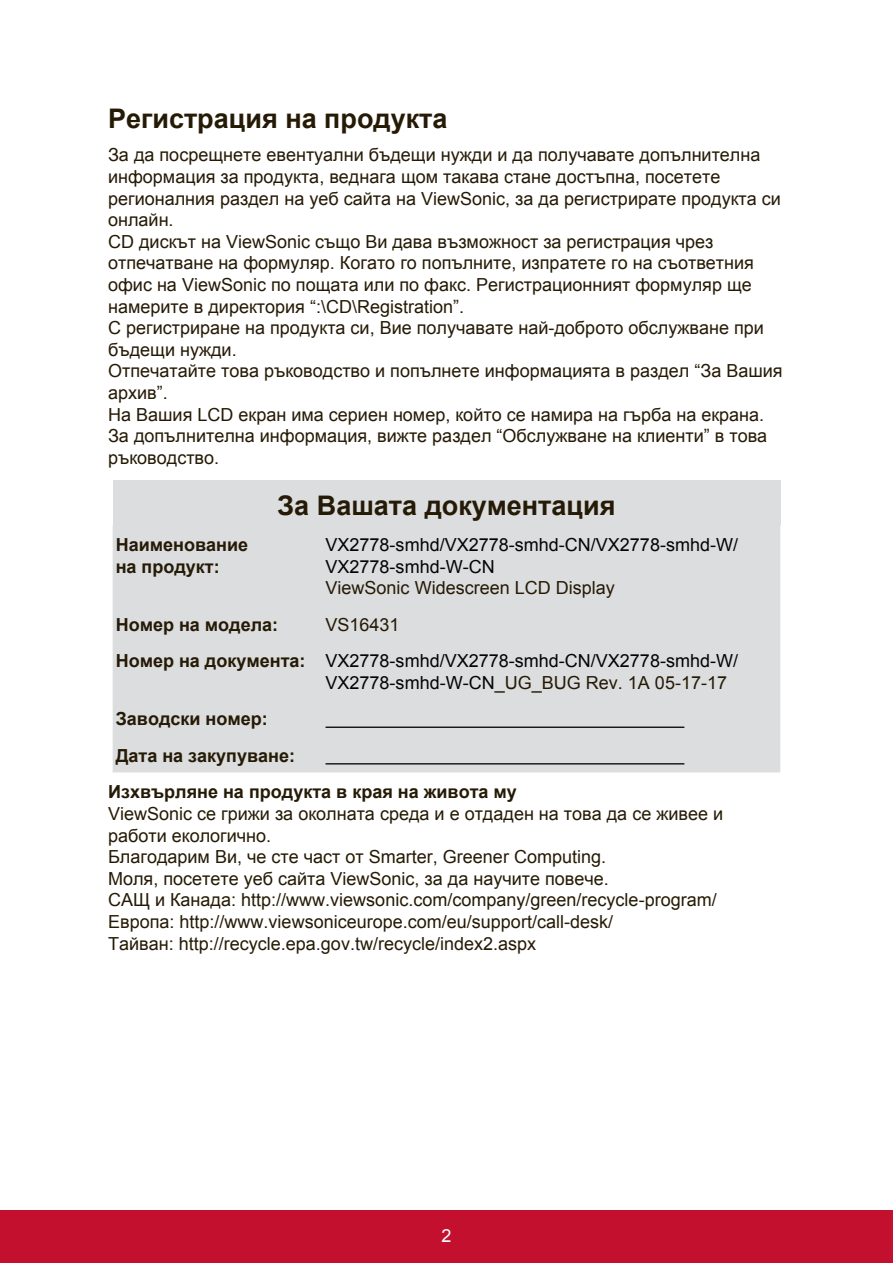
<style>
.page{position:relative;width:893px;height:1263px;background:#fff}
.page>*{position:absolute;margin:0;border:0;box-sizing:border-box;transform-origin:0 0}
.t1{font:700 27px "Arial";color:#251a05}
.t2{font:18px/21.6px "Arial";color:#251a05}
.t3{font:18px/21.6px "Arial";color:#040503}
.t4{font:700 18px/21.6px "Arial";color:#251a05}
.t5{font:18px "Arial";color:#fff}
.s1{color:#251a05}
.s2{font-weight:700;color:#251a05}
.s3{color:#040503}
</style>
<div class="page">
<div style="left:0;top:1210px;width:892px;height:53px;background:#c3102f"></div>
<div style="left:113px;top:481px;width:667px;height:44px;background:#dcdddf"></div>
<div style="left:113px;top:525px;width:667px;height:247px;background:#dcdddf"></div>
<hr style="left:325px;top:726px;width:359px;height:2px;background:#040503">
<hr style="left:325px;top:763px;width:359px;height:1px;background:#040503">
<h1 class="t1" style="left:108px;top:100px;width:341px">Регистрация на продукта</h1>
<p class="t2" style="left:108px;top:144px;width:675px">За да посрещнете евентуални бъдещи нужди и да получавате допълнителна информация за продукта, веднага щом такава стане достъпна, посетете регионалния раздел на уеб сайта на ViewSonic, за да регистрирате продукта си онлайн.<br>CD дискът на ViewSonic също Ви дава възможност за регистрация чрез отпечатване на формуляр. Когато го попълните, изпратете го на съответния офис на ViewSonic по пощата или по факс. Регистрационният формуляр ще намерите в директория “:\CD\Registration”.<br>С регистриране на продукта си, Вие получавате най-доброто обслужване при бъдещи нужди.<br>Отпечатайте това ръководство и попълнете информацията в раздел “За Вашия архив”.<br>На Вашия LCD екран има сериен номер, който се намира на гърба на екрана.<br>За допълнителна информация, вижте раздел “Обслужване на клиенти” в това ръководство.</p>
<h1 class="t1" style="left:277px;top:487px;width:339px">За Вашата документация</h1>
<p class="t4" style="left:116px;top:534px;width:134px">Наименование на продукт:</p>
<p class="t3" style="left:325px;top:534px;width:414px">VX2778-smhd/VX2778-smhd-CN/VX2778-smhd-W/<br>VX2778-smhd-W-CN</p>
<p class="t2" style="left:325px;top:577px;width:291px">ViewSonic Widescreen LCD Display</p>
<p class="t4" style="left:116px;top:614px;width:164px">Номер на модела:</p>
<p class="t3" style="left:116px;top:606px;width:623px;line-height:36.5px;text-indent:210px"><span class="s1">VS16431<br></span><span class="s2">Номер на документа:</span> VX2778-smhd/VX2778-smhd-CN/VX2778-smhd-W/</p>
<p class="t2" style="left:325px;top:672px;width:403px"><span class="s3">VX2778-smhd-W-CN</span>_UG_BUG Rev. 1A 05-17-17</p>
<p class="t4" style="left:116px;top:708px;width:154px">Заводски номер:</p>
<p class="t4" style="left:116px;top:745px;width:181px">Дата на закупуване:</p>
<p class="t4" style="left:108px;top:781px;width:410px">Изхвърляне на продукта в края на живота му</p>
<p class="t2" style="left:108px;top:803px;width:616px">ViewSonic се грижи за околната среда и е отдаден на това да се живее и работи екологично.<br>Благодарим Ви, че сте част от Smarter, Greener Computing.<br>Моля, посетете уеб сайта ViewSonic, за да научите повече.<br>САЩ и Канада: http://www.viewsonic.com/company/green/recycle-program/ Европа: http://www.viewsoniceurope.com/eu/support/call-desk/<br>Тайван: http://recycle.epa.gov.tw/recycle/index2.aspx</p>
<p class="t5" style="left:441px;top:1223px;width:12px">2</p>
</div>
